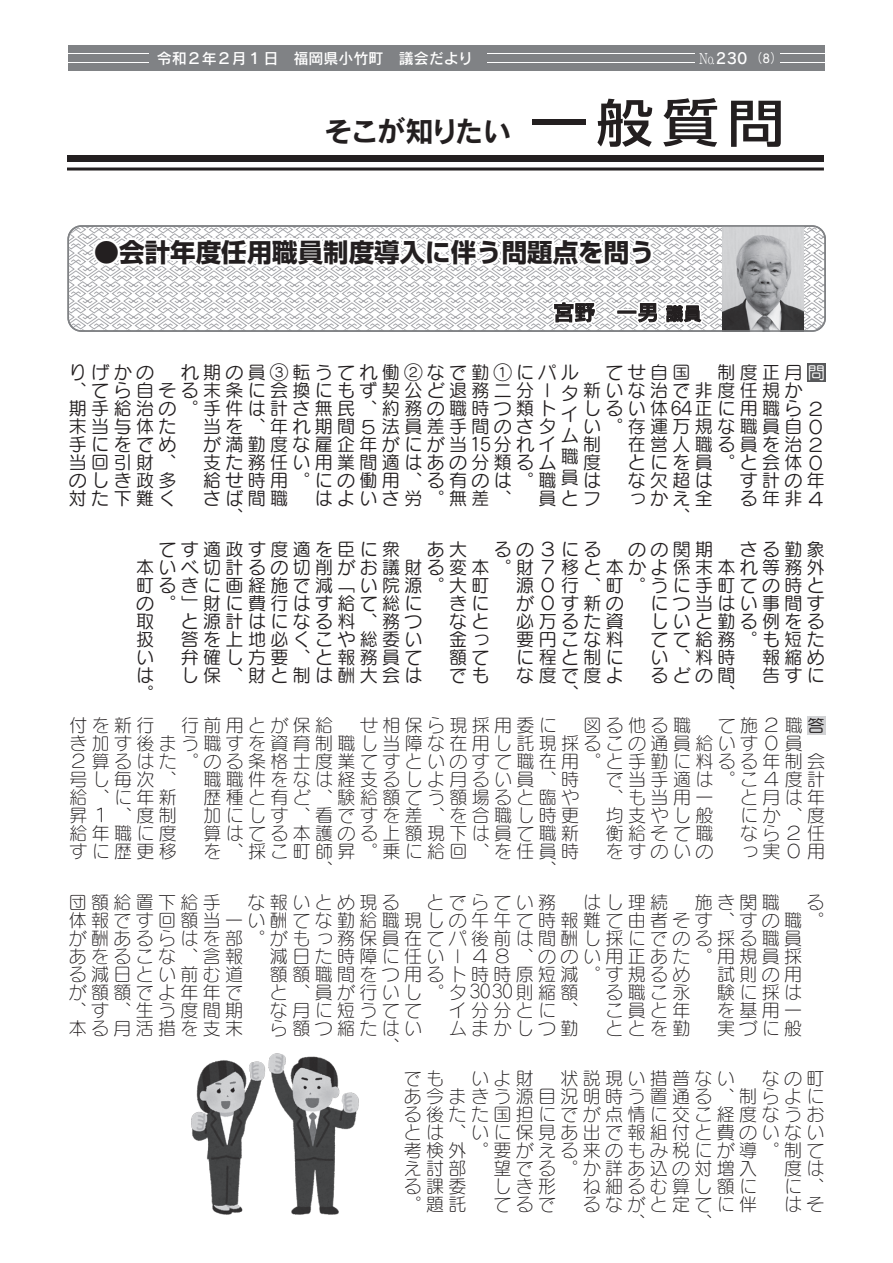
<style>
.page{position:relative;width:893px;height:1263px;background:#fff}
.page>*{position:absolute;margin:0;border:0;box-sizing:border-box;transform-origin:0 0}
.t1{font:500 51.3px "Shin Go Pro";color:#231f20;scale:1.11 1}
.t2{font:28.5px "Rodin Pro B";letter-spacing:-.08em;color:#231f20}
.t3{font:700 25.5px "Shin Go Pro";color:#231f20}
.t4{font:21px "Rodin Pro DB";color:#231f20}
.t5{font:18px/18px "Seurat Pro L";letter-spacing:-.03em;color:#231f20;text-align:justify}
.t6{font:18px/18px "Seurat Pro M";letter-spacing:.025em;color:#231f20}
.t7{font:18px "Rodin Pro DB";color:#231f20}
.t8{font:17.25px "Seurat Pro M";color:#fff}
.t9{font:17.25px "Seurat Pro M";color:#231f20}
.t10{font:15px "Rodin Pro DB";color:#fff}
.t11{font:300 15px "Ryumin Pr 6 N";color:#fff;scale:.77 1}
.t12{font:12px "Rodin Pro M";color:#fff;scale:.85 1}
.s1{font-family:"Rodin Pro DB";font-weight:400}
.s2{font-family:"Rodin Pro DB"}
</style>
<div class="page">
<div style="left:807px;top:363px;width:18px;height:19px;background:#57585a"></div>
<div style="left:807px;top:716px;width:18px;height:18px;background:#d1d2d4"></div>
<div style="left:68px;top:45px;width:757px;height:8px;background:#808285"></div>
<div style="left:68px;top:54px;width:757px;height:8px;background:#808285"></div>
<div style="left:68px;top:63px;width:757px;height:8px;background:#808285"></div>
<div style="left:696px;top:46px;width:84px;height:23px;background:#808285"></div>
<div style="left:149px;top:46px;width:338px;height:23px;background:#808285"></div>
<div style="left:67px;top:155px;width:757px;height:7px;background:#231f20"></div>
<hr style="left:67px;top:168px;width:757px;height:3px;background:#231f20">
<svg style="left:68px;top:226px;width:757px;height:105px"></svg>
<div style="left:93px;top:238px;width:27px;height:27px;border:4px solid #fff;border-radius:50%"></div>
<svg style="left:113px;top:228px;width:542px;height:43px"></svg>
<div style="left:616px;top:309px;width:22px;height:6px;border:4px solid #fff"></div>
<svg style="left:550px;top:299px;width:50px;height:29px"></svg>
<svg style="left:618px;top:299px;width:89px;height:30px"></svg>
<img style="left:723px;top:228px;width:81px;height:101px">
<div style="left:67px;top:225px;width:759px;height:107px;border:2px solid #808285;border-radius:13px"></div>
<img style="left:191px;top:1053px;width:168px;height:162px">
<p class="t10" style="left:157px;top:49px;width:318px">令和２年２月１日　福岡県小竹町　議会だより</p>
<h2 class="t2" style="left:324px;top:112px;width:188px">そこが知りたい</h2>
<p class="t11" style="left:699px;top:46px;width:64px">No.<span class="s1">230</span></p>
<p class="t12" style="left:758px;top:50px;width:22px"><span class="s2">8</span>) (</p>
<h1 class="t1" style="left:531px;top:81px;width:230px">一般質問</h1>
<h3 class="t3" style="left:94px;top:232px;width:562px">●会計年度任用職員制度導入に伴う問題点を問う</h3>
<p class="t4" style="left:553px;top:299px;width:106px">宮野　一男</p>
<p class="t7" style="left:666px;top:302px;width:37px">議員</p>
<p class="t6" style="left:69px;top:363px;width:756px">りげかの　れ期の員③転うてれ働②なで勤①にパル　てせ自国　制度正月問</p>
<p class="t6" style="left:583px;top:381px;width:245px">新いな治で非度任規か　</p>
<p class="t6" style="left:583px;top:399px;width:240px">しるい体64正に用職ら２</p>
<p class="t6" style="left:583px;top:417px;width:240px">い。存運万規な職員自０</p>
<p class="t6" style="left:628px;top:435px;width:195px">在営人職る員を治２</p>
<p class="t6" style="left:628px;top:453px;width:195px">とにを員。と会体０</p>
<p class="t6" style="left:628px;top:471px;width:86px">な欠超は</p>
<p class="t6" style="left:628px;top:489px;width:86px">っかえ全</p>
<p class="t8" style="left:808px;top:361px;width:19px">問</p>
<p class="t6" style="left:69px;top:381px;width:488px">、てら自そる末条に会換にもず契公ど退務二分ー期手給治の。手件は計さ無民、約務の職時つ類ト</p>
<p class="t6" style="left:561px;top:382px;width:19px;line-height:21px;text-align:justify">タイム職員</p>
<p class="t6" style="left:203px;top:417px;width:353px">当を、年れ期間５法員差手間のさタ</p>
<p class="t6" style="left:203px;top:435px;width:353px">が満勤度な雇企年がにが当15分れイ</p>
<p class="t6" style="left:203px;top:453px;width:354px">支た務任い用業間適はあの分類るム</p>
<p class="t6" style="left:203px;top:471px;width:354px">給せ時用。にの働用、る有のは。職</p>
<p class="t6" style="left:538px;top:489px;width:62px">員とフ</p>
<p class="t6" style="left:69px;top:417px;width:108px;text-align:justify">末当与体た手にをでめ当回引財、のしき政多対た下難く</p>
<p class="t6" style="left:583px;top:435px;width:19px;text-align:justify">制度は</p>
<p class="t6" style="left:740px;top:471px;width:86px">す計の年る年非４</p>
<p class="t6" style="left:225px;top:489px;width:63px;text-indent:-22px">さば間職、</p>
<p class="t6" style="left:315px;top:489px;width:197px">はよいさ労。無差、</p>
<p class="t6" style="left:673px;top:507px;width:18px">、</p>
<p class="t6" style="left:136px;top:539px;width:689px">　てす適政す度適を臣に衆　あ大　るの３にる　のの関期　さる勤象</p>
<p class="t6" style="left:136px;top:557px;width:689px">本いべ切計るの切削がお議財る変本。財７移と本かよ係末本れ等務外町るきに画経施で減「い院源。大町<br>の。」財に費行はす給て総に<br>取<br>扱<br>い<br>は</p>
<p class="t6" style="left:516px;top:575px;width:308px">源０行、町。うに手町ての時と</p>
<p class="t6" style="left:516px;top:593px;width:108px">が０す新の</p>
<p class="t6" style="left:516px;top:611px;width:108px">必万るた資</p>
<p class="t6" style="left:516px;top:629px;width:108px">要円こな料</p>
<p class="t6" style="left:516px;top:647px;width:107px">に程と制に</p>
<p class="t6" style="left:516px;top:665px;width:107px">な度で度よ</p>
<p class="t6" style="left:561px;top:683px;width:18px">、</p>
<p class="t6" style="left:650px;top:593px;width:175px">につ当はい事間す</p>
<p class="t6" style="left:650px;top:611px;width:175px">しいと勤る例をる</p>
<p class="t6" style="left:650px;top:629px;width:175px">てて給務。も短た</p>
<p class="t6" style="left:650px;top:647px;width:86px">い、料時</p>
<p class="t6" style="left:650px;top:665px;width:85px">るどの間</p>
<p class="t6" style="left:717px;top:683px;width:18px">、</p>
<p class="t6" style="left:449px;top:593px;width:41px;text-align:justify">きになと金っ額てでも</p>
<p class="t6" style="left:181px;top:611px;width:242px">と源計はになる料、務つ答を上地必く<br>弁確し方要、と報務員てし保、財と制は酬大会は</p>
<p class="t6" style="left:315px;top:629px;width:108px">こや総委い</p>
<p class="t6" style="left:762px;top:647px;width:63px">報縮め告すに</p>
<p class="t6" style="left:136px;top:683px;width:18px">。</p>
<p class="t5" style="left:69px;top:716px;width:759px">付を新行　行前用とが保給　せ相保ら現採用委に　図る他る職　て施２職答き加す後まう職すを資育制職し当障な在用し託現採るこの通員給いす０員　</p>
<p class="t9" style="left:807px;top:714px;width:19px">答</p>
<p class="t5" style="left:69px;top:752px;width:756px">２算るはた。のる条格士度業てすといのすて職在用。と手勤に料るる年制会</p>
<p class="t5" style="left:203px;top:770px;width:376px">職職件をなは経支るしよ月るい員、時</p>
<p class="t5" style="left:203px;top:788px;width:377px">歴種と有ど、験給額てう額場ると臨や</p>
<p class="t5" style="left:203px;top:806px;width:376px">加にしす、看ですを差、を合職し時更</p>
<p class="t5" style="left:203px;top:824px;width:376px">算はてる本護のる上額現下は員て職新</p>
<p class="t5" style="left:203px;top:842px;width:376px">を、採こ町師昇。乗に給回、を任員時</p>
<p class="t5" style="left:315px;top:860px;width:18px">、</p>
<p class="t5" style="left:539px;top:860px;width:18px">、</p>
<p class="t5" style="left:740px;top:770px;width:86px;text-indent:-134px">で当手適は。こ４度計と月は年にか、度なら２任っ実０用</p>
<p class="t5" style="left:69px;top:770px;width:108px;text-align:left">号し毎次、給、に年新昇１<br>給年職に度すに歴更移</p>
<p class="t5" style="left:606px;top:788px;width:108px">、も当用一</p>
<p class="t5" style="left:606px;top:806px;width:108px">均支やし般衡給そて職をすのいの</p>
<p class="t5" style="left:114px;top:806px;width:63px">、度制</p>
<p class="t5" style="left:69px;top:892px;width:756px">団額給置下給手　な報いとめ現る　とでらてい務　はし理続　施き関職　る体報です回額当一い酬てな勤給職現しの午午て時報難て由者そす、すの職。が酬あるらはを部。がもっ務保員在てパ後前は間酬し採にでのる採る職員</p>
<p class="t5" style="left:270px;top:964px;width:421px">額額職間をつ用るト時時原短減。す規るめ</p>
<p class="t5" style="left:270px;top:982px;width:309px">と、員が行いし。タ3030則縮額</p>
<p class="t5" style="left:449px;top:1000px;width:130px">イ分分とに、</p>
<p class="t5" style="left:449px;top:1018px;width:130px">ムまかしつ勤</p>
<p class="t5" style="left:69px;top:946px;width:175px">あをるこな、含報る減日とい前む道が額額でよ年年で</p>
<p class="t5" style="left:270px;top:946px;width:190px">減日た時障に任いー</p>
<p class="t5" style="left:270px;top:1000px;width:153px">な月に短うてて</p>
<p class="t5" style="left:270px;top:1018px;width:152px">ら額つ縮たはい</p>
<p class="t5" style="left:382px;top:1036px;width:18px">、</p>
<p class="t5" style="left:471px;top:946px;width:332px">４８、ののい用正あた。用規員採</p>
<p class="t5" style="left:717px;top:964px;width:86px">試則の用験に採はを基用一実づに般</p>
<p class="t5" style="left:605px;top:982px;width:86px">る職こ永こ員と年ととを勤</p>
<p class="t5" style="left:69px;top:1000px;width:175px">、す、生う度間期</p>
<p class="t5" style="left:69px;top:1018px;width:175px">本る月活措を支末</p>
<p class="t5" style="left:404px;top:1069px;width:421px;text-align:left">でも　いよ財　状説現い措普ない　なの町あ今まきう源目況明時う置通る、制らよにる後たた国担にでが点情に交こ経度なうおとは、いに保見あ出で報組付と費のいない考検外。要がえる来のもみ税にが導。制てえ討部<br>る課委</p>
<p class="t5" style="left:784px;top:1159px;width:41px">度はに、はそ</p>
<p class="t5" style="left:493px;top:1159px;width:265px;text-align:left">望でる。か詳あ込の対増入しき形<br>てるで</p>
<p class="t5" style="left:583px;top:1177px;width:174px">ね細るむ算し額に</p>
<p class="t5" style="left:583px;top:1195px;width:175px">るながと定てに伴</p>
<p class="t5" style="left:627px;top:1213px;width:18px">、</p>
<p class="t5" style="left:695px;top:1213px;width:18px">、</p>
<p class="t5" style="left:404px;top:1195px;width:63px">。題託</p>
</div>
